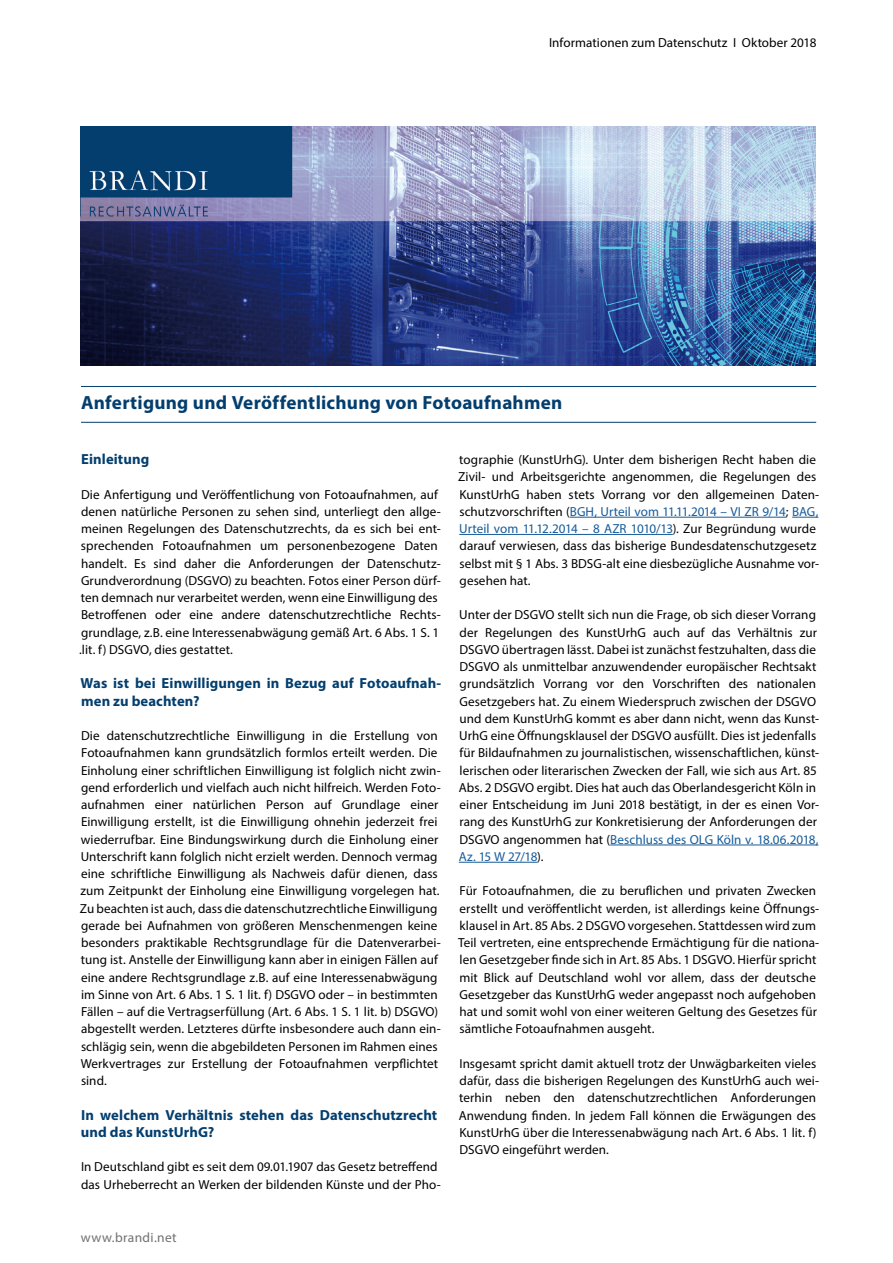
<style>
.page{position:relative;width:893px;height:1263px;background:#fff}
.page>*{position:absolute;margin:0;border:0;box-sizing:border-box;transform-origin:0 0}
.t1{font:700 19.2px "Myriad Pro";letter-spacing:.015em;color:#033e6e}
.t2{font:700 14.7px/17.2px "Myriad Pro";letter-spacing:.005em;color:#033e6e}
.t3{font:13.5px "Myriad Pro";letter-spacing:.025em;color:#707172}
.t4{font:13.2px/17.2px "Myriad Pro";letter-spacing:.005em;color:#000}
.s1{color:#165b9a}
</style>
<div class="page">
<img style="left:81px;top:126px;width:735px;height:239px">
<hr style="left:570px;top:517px;width:216px;height:1px;background:#165b9a">
<svg style="left:792px;top:517px;width:26px;height:1px"></svg>
<hr style="left:459px;top:534px;width:214px;height:1px;background:#165b9a">
<hr style="left:610px;top:845px;width:208px;height:1px;background:#165b9a">
<hr style="left:459px;top:862px;width:78px;height:1px;background:#165b9a">
<hr style="left:81px;top:386px;width:735px;height:1px;background:#033e6e">
<hr style="left:81px;top:422px;width:735px;height:1px;background:#033e6e">
<p class="t4" style="left:549px;top:34px;width:269px">Informationen zum Datenschutz I Oktober 2018</p>
<h1 class="t1" style="left:81px;top:390px;width:483px">Anfertigung und Veröffentlichung von Fotoaufnahmen</h1>
<p class="t2" style="left:81px;top:450px;width:70px">Einleitung</p>
<p class="t4" style="left:79px;top:485px;width:363px">Die Anfertigung und Veröffentlichung von Fotoaufnahmen, auf denen natürliche Personen zu sehen sind, unterliegt den allge&shy;meinen Regelungen des Datenschutzrechts, da es sich bei ent&shy;sprechenden Fotoaufnahmen um personenbezogene Daten handelt. Es sind daher die Anforderungen der Datenschutz-Grundverordnung (DSGVO) zu beachten. Fotos einer Person dürf&shy;ten demnach nur verarbeitet werden, wenn eine Einwilligung des Betroffenen oder eine andere datenschutzrechtliche Rechts&shy;grundlage, z.B. eine Interessenabwägung gemäß Art. 6 Abs. 1 S. 1 .lit. f) DSGVO, dies gestattet.</p>
<p class="t2" style="left:80px;top:674px;width:362px">Was ist bei Einwilligungen in Bezug auf Fotoaufnah&shy;men zu beachten?</p>
<p class="t4" style="left:80px;top:727px;width:362px">Die datenschutzrechtliche Einwilligung in die Erstellung von Fotoaufnahmen kann grundsätzlich formlos erteilt werden. Die Einholung einer schriftlichen Einwilligung ist folglich nicht zwin&shy;gend erforderlich und vielfach auch nicht hilfreich. Werden Foto&shy;aufnahmen einer natürlichen Person auf Grundlage einer Einwilligung erstellt, ist die Einwilligung ohnehin jederzeit frei wiederrufbar. Eine Bindungswirkung durch die Einholung einer Unterschrift kann folglich nicht erzielt werden. Dennoch vermag eine schriftliche Einwilligung als Nachweis dafür dienen, dass zum Zeitpunkt der Einholung eine Einwilligung vorgelegen hat.<br>Zu beachten ist auch, dass die datenschutzrechtliche Einwilligung gerade bei Aufnahmen von größeren Menschenmengen keine besonders praktikable Rechtsgrundlage für die Datenverarbei&shy;tung ist. Anstelle der Einwilligung kann aber in einigen Fällen auf eine andere Rechtsgrundlage z.B. auf eine Interessenabwägung im Sinne von Art. 6 Abs. 1 S. 1 lit. f) DSGVO oder – in bestimmten Fällen – auf die Vertragserfüllung (Art. 6 Abs. 1 S. 1 lit. b) DSGVO) abgestellt werden. Letzteres dürfte insbesondere auch dann ein&shy;schlägig sein, wenn die abgebildeten Personen im Rahmen eines Werkvertrages zur Erstellung der Fotoaufnahmen verpflichtet sind.</p>
<p class="t2" style="left:81px;top:1105px;width:358px">In welchem Verhältnis stehen das Datenschutzrecht und das KunstUrhG?</p>
<p class="t4" style="left:81px;top:1158px;width:361px">In Deutschland gibt es seit dem 09.01.1907 das Gesetz betreffend das Urheberrecht an Werken der bildenden Künste und der Pho-</p>
<p class="t4" style="left:458px;top:451px;width:362px">tographie (KunstUrhG). Unter dem bisherigen Recht haben die Zivil- und Arbeitsgerichte angenommen, die Regelungen des KunstUrhG haben stets Vorrang vor den allgemeinen Daten&shy;schutzvorschriften (<span class="s1">BGH, Urteil vom 11.11.2014 – VI ZR 9/14</span>; <span class="s1">BAG, Urteil vom 11.12.2014 – 8 AZR 1010/13</span>). Zur Begründung wurde darauf verwiesen, dass das bisherige Bundesdatenschutzgesetz selbst mit § 1 Abs. 3 BDSG-alt eine diesbezügliche Ausnahme vor&shy;gesehen hat.</p>
<p class="t4" style="left:459px;top:606px;width:362px">Unter der DSGVO stellt sich nun die Frage, ob sich dieser Vorrang der Regelungen des KunstUrhG auch auf das Verhältnis zur DSGVO übertragen lässt. Dabei ist zunächst festzuhalten, dass die DSGVO als unmittelbar anzuwendender europäischer Rechtsakt grundsätzlich Vorrang vor den Vorschriften des nationalen Gesetzgebers hat. Zu einem Wiederspruch zwischen der DSGVO und dem KunstUrhG kommt es aber dann nicht, wenn das Kunst-UrhG eine Öffnungsklausel der DSGVO ausfüllt. Dies ist jedenfalls für Bildaufnahmen zu journalistischen, wissenschaftlichen, künst&shy;lerischen oder literarischen Zwecken der Fall, wie sich aus Art. 85<br>Abs. 2 DSGVO ergibt. Dies hat auch das Oberlandesgericht Köln in einer Entscheidung im Juni 2018 bestätigt, in der es einen Vor&shy;rang des KunstUrhG zur Konkretisierung der Anforderungen der DSGVO angenommen hat (<span class="s1">Beschluss des OLG Köln v. 18.06.2018, Az. 15 W 27/18</span>).</p>
<p class="t4" style="left:458px;top:882px;width:363px">Für Fotoaufnahmen, die zu beruflichen und privaten Zwecken erstellt und veröffentlicht werden, ist allerdings keine Öffnungs&shy;klausel in Art. 85 Abs. 2 DSGVO vorgesehen. Stattdessen wird zum Teil vertreten, eine entsprechende Ermächtigung für die nationa&shy;len Gesetzgeber finde sich in Art. 85 Abs. 1 DSGVO. Hierfür spricht mit Blick auf Deutschland wohl vor allem, dass der deutsche Gesetzgeber das KunstUrhG weder angepasst noch aufgehoben hat und somit wohl von einer weiteren Geltung des Gesetzes für sämtliche Fotoaufnahmen ausgeht.</p>
<p class="t4" style="left:459px;top:1054px;width:362px">Insgesamt spricht damit aktuell trotz der Unwägbarkeiten vieles dafür, dass die bisherigen Regelungen des KunstUrhG auch wei&shy;terhin neben den datenschutzrechtlichen Anforderungen Anwendung finden. In jedem Fall können die Erwägungen des KunstUrhG über die Interessenabwägung nach Art. 6 Abs. 1 lit. f)<br>DSGVO eingeführt werden.</p>
<p class="t3" style="left:81px;top:1229px;width:97px">www.brandi.net</p>
</div>
